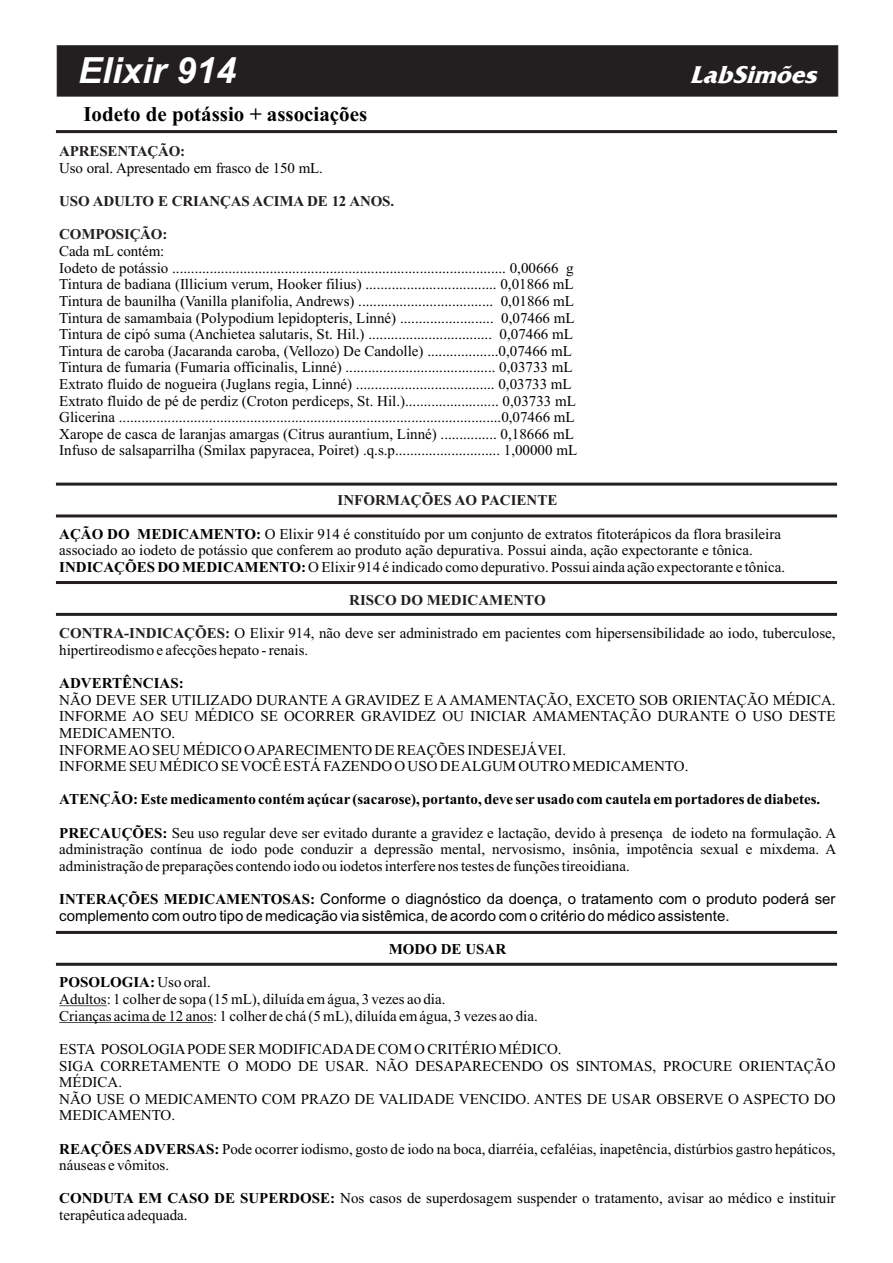
<style>
.page{position:relative;width:893px;height:1263px;background:#fff}
.page>*{position:absolute;margin:0;border:0;box-sizing:border-box;transform-origin:0 0}
.t1{font:italic 700 36px "Arial";color:#fff}
.t2{font:italic 700 24.75px "Friz Quadrata IT Cby BT";color:#fff}
.t3{font:700 21px "Times New Roman";color:#010202}
.t4{font:15px/16.6px "Times New Roman";color:#010202}
.t5{font:15px/16.8px "Arial";color:#010202}
.t6{font:700 15px "Times New Roman";color:#010202}
.t7{font:700 15px "Times New Roman";letter-spacing:-.01em;color:#231f20}
.s1{font-weight:700}
.s2{font-weight:700;color:#231f20}
.s3{font-family:"Times New Roman";font-weight:700}
</style>
<div class="page">
<div style="left:56px;top:45px;width:783px;height:52px;background:#231f20"></div>
<hr style="left:59px;top:1005px;width:48px;height:1px;background:#010202">
<hr style="left:59px;top:1022px;width:154px;height:1px;background:#010202">
<hr style="left:56px;top:483px;width:781px;height:3px;background:#231f20">
<hr style="left:56px;top:514px;width:781px;height:3px;background:#231f20">
<hr style="left:56px;top:130px;width:781px;height:3px;background:#231f20">
<hr style="left:56px;top:581px;width:781px;height:3px;background:#231f20">
<hr style="left:56px;top:613px;width:781px;height:3px;background:#231f20">
<hr style="left:56px;top:931px;width:781px;height:3px;background:#231f20">
<hr style="left:56px;top:963px;width:781px;height:3px;background:#231f20">
<h1 class="t1" style="left:78px;top:57px;width:160px">Elixir 914</h1>
<h3 class="t3" style="left:83px;top:107px;width:285px">Iodeto de potássio + associações</h3>
<p class="t7" style="left:59px;top:146px;width:127px">APRESENTAÇÃO:</p>
<p class="t7" style="left:59px;top:196px;width:336px">USO ADULTO E CRIANÇAS ACIMA DE 12 ANOS.</p>
<p class="t7" style="left:59px;top:229px;width:110px">COMPOSIÇÃO:</p>
<p class="t4" style="left:59px;top:161px;width:265px">Uso oral. Apresentado em frasco de 150 mL.</p>
<p class="t4" style="left:59px;top:244px;width:519px">Cada mL contém:<br>Iodeto de potássio ......................................................................................... 0,00666 g Tintura de badiana (Illicium verum, Hooker filius) ................................... 0,01866 mL Tintura de baunilha (Vanilla planifolia, Andrews) .................................... 0,01866 mL Tintura de samambaia (Polypodium lepidopteris, Linné) ......................... 0,07466 mL Tintura de cipó suma (Anchietea salutaris, St. Hil.) ................................. 0,07466 mL Tintura de caroba (Jacaranda caroba, (Vellozo) De Candolle) ...................0,07466 mL Tintura de fumaria (Fumaria officinalis, Linné) ........................................ 0,03733 mL Extrato fluido de nogueira (Juglans regia, Linné) ..................................... 0,03733 mL Extrato fluido de pé de perdiz (Croton perdiceps, St. Hil.)......................... 0,03733 mL Glicerina ......................................................................................................0,07466 mL Xarope de casca de laranjas amargas (Citrus aurantium, Linné) ............... 0,18666 mL Infuso de salsaparrilha (Smilax papyracea, Poiret) .q.s.p............................ 1,00000 mL</p>
<p class="t7" style="left:338px;top:495px;width:221px">INFORMAÇÕES AO PACIENTE</p>
<h2 class="t2" style="left:689px;top:65px;width:136px">LabSimões</h2>
<p class="t4" style="left:59px;top:527px;width:727px"><span class="s1">AÇÃO DO MEDICAMENTO:</span> O Elixir 914 é constituído por um conjunto de extratos fitoterápicos da flora brasileira associado ao iodeto de potássio que conferem ao produto ação depurativa. Possui ainda, ação expectorante e tônica.<br><span class="s1">INDICAÇÕES DO MEDICAMENTO:</span> O Elixir 914 é indicado como depurativo. Possui ainda ação expectorante e tônica.</p>
<p class="t7" style="left:349px;top:595px;width:198px">RISCO DO MEDICAMENTO</p>
<p class="t4" style="left:59px;top:626px;width:778px"><span class="s2">CONTRA-INDICAÇÕES:</span> O Elixir 914, não deve ser administrado em pacientes com hipersensibilidade ao iodo, tuberculose,</p>
<p class="t4" style="left:59px;top:643px;width:251px">hipertireodismo e afecções hepato - renais.</p>
<p class="t6" style="left:59px;top:678px;width:126px">ADVERTÊNCIAS:</p>
<p class="t4" style="left:59px;top:693px;width:778px">NÃO DEVE SER UTILIZADO DURANTE A GRAVIDEZ E A AMAMENTAÇÃO, EXCETO SOB ORIENTAÇÃO MÉDICA.<br>INFORME AO SEU MÉDICO SE OCORRER GRAVIDEZ OU INICIAR AMAMENTAÇÃO DURANTE O USO DESTE MEDICAMENTO.<br>INFORME AO SEU MÉDICO O APARECIMENTO DE REAÇÕES INDESEJÁVEI.<br>INFORME SEU MÉDICO SE VOCÊ ESTÁ FAZENDO O USO DE ALGUM OUTRO MEDICAMENTO.</p>
<p class="t6" style="left:59px;top:794px;width:762px">ATENÇÃO: Este medicamento contém açúcar (sacarose), portanto, deve serusado com cautela em portadores de diabetes.</p>
<p class="t4" style="left:59px;top:826px;width:779px;text-align:justify"><span class="s1">PRECAUÇÕES:</span> Seu uso regular deve ser evitado durante a gravidez e lactação, devido à presença de iodeto na formulação. A administração contínua de iodo pode conduzir a depressão mental, nervosismo, insônia, impotência sexual e mixdema. A administração de preparações contendo iodo ou iodetos interfere nos testes de funções tireoidiana.</p>
<p class="t5" style="left:59px;top:892px;width:778px"><span class="s3">INTERAÇÕES MEDICAMENTOSAS:</span> Conforme o diagnóstico da doença, o tratamento com o produto poderá ser complemento com outro tipo de medicação via sistêmica, de acordo com o critério do médico assistente.</p>
<p class="t6" style="left:389px;top:944px;width:119px">MODO DE USAR</p>
<p class="t4" style="left:59px;top:975px;width:480px"><span class="s1">POSOLOGIA:</span> Uso oral.<br>Adultos: 1 colher de sopa (15 mL), diluída em água, 3 vezes ao dia.<br>Crianças acima de 12 anos: 1 colher de chá (5 mL), diluída em água, 3 vezes ao dia.</p>
<p class="t4" style="left:59px;top:1042px;width:778px">ESTA POSOLOGIAPODE SER MODIFICADADE COM O CRITÉRIO MÉDICO.<br>SIGA CORRETAMENTE O MODO DE USAR. NÃO DESAPARECENDO OS SINTOMAS, PROCURE ORIENTAÇÃO MÉDICA.<br>NÃO USE O MEDICAMENTO COM PRAZO DE VALIDADE VENCIDO. ANTES DE USAR OBSERVE O ASPECTO DO MEDICAMENTO.</p>
<p class="t4" style="left:59px;top:1142px;width:778px"><span class="s1">REAÇÕES ADVERSAS:</span> Pode ocorrer iodismo, gosto de iodo na boca, diarréia, cefaléias, inapetência, distúrbios gastro hepáticos, náuseas e vômitos.</p>
<p class="t4" style="left:59px;top:1191px;width:778px"><span class="s1">CONDUTA EM CASO DE SUPERDOSE:</span> Nos casos de superdosagem suspender o tratamento, avisar ao médico e instituir terapêutica adequada.</p>
</div>
